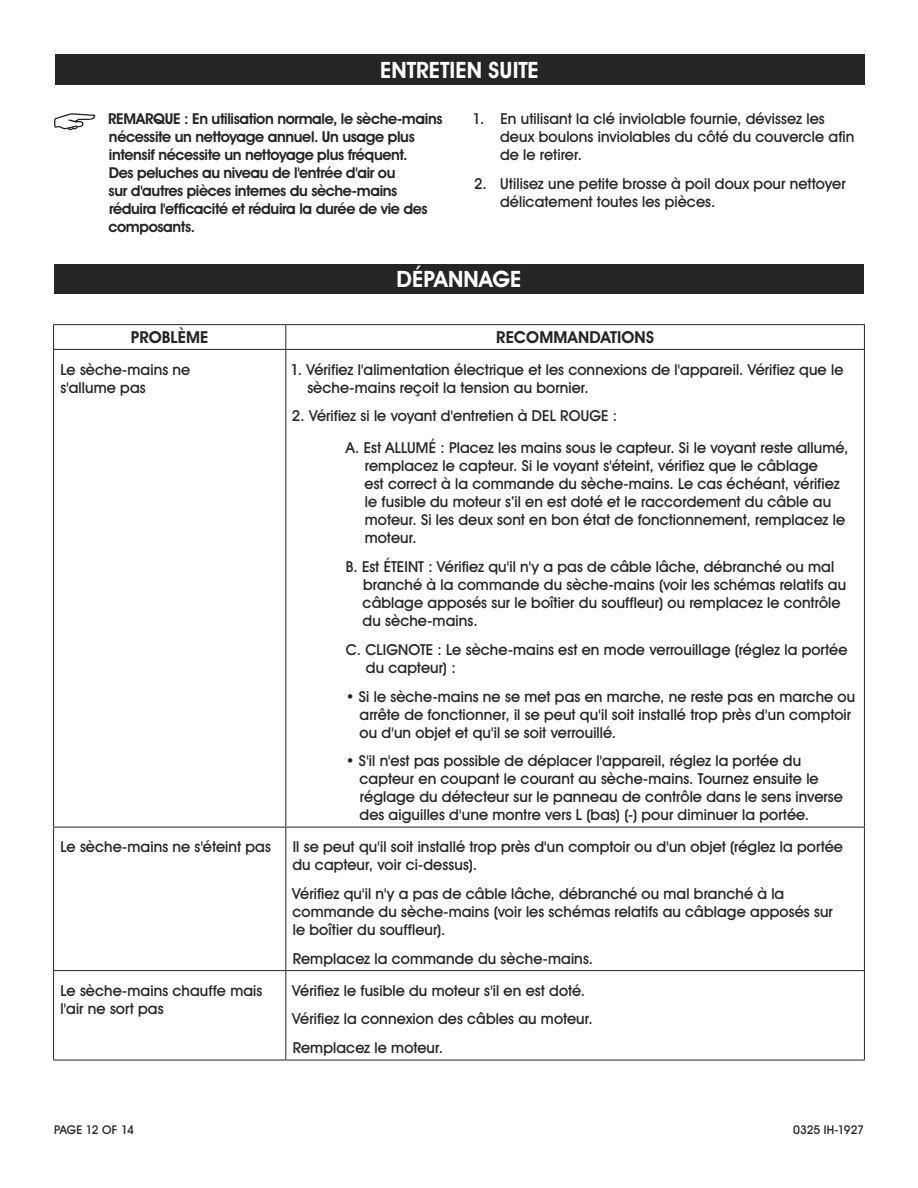
<style>
.page{position:relative;width:918px;height:1188px;background:#fff}
.page>*{position:absolute;margin:0;border:0;box-sizing:border-box;transform-origin:0 0}
.t1{font:700 22.5px "Uline Two Knine";letter-spacing:.005em;color:#fff}
.t2{font:700 16.5px "Uline Two Knine";letter-spacing:.01em;color:#252525}
.t3{font:15px/18px "Uline Two Knine";letter-spacing:.005em;color:#252525}
.t4{font:700 15px/18px "Uline Two Knine";letter-spacing:-.025em;color:#252525}
.t5{font:12px "Uline Two Knine";letter-spacing:-.01em;color:#252525}
</style>
<div class="page">
<svg style="left:54px;top:113px;width:41px;height:17px"></svg>
<div style="left:55px;top:54px;width:810px;height:31px;background:#252525"></div>
<div style="left:54px;top:264px;width:810px;height:30px;background:#252525"></div>
<hr style="left:53px;top:324px;width:233px;height:1px;background:#252525">
<hr style="left:286px;top:324px;width:579px;height:1px;background:#252525">
<hr style="left:53px;top:349px;width:233px;height:1px;background:#252525">
<hr style="left:53px;top:350px;width:1px;height:78px;background:#252525">
<hr style="left:286px;top:349px;width:579px;height:1px;background:#252525">
<hr style="left:864px;top:350px;width:1px;height:78px;background:#252525">
<hr style="left:53px;top:428px;width:1px;height:399px;background:#252525">
<hr style="left:864px;top:428px;width:1px;height:399px;background:#252525">
<hr style="left:53px;top:827px;width:233px;height:1px;background:#252525">
<hr style="left:53px;top:827px;width:1px;height:143px;background:#252525">
<hr style="left:286px;top:827px;width:579px;height:1px;background:#252525">
<hr style="left:285px;top:827px;width:1px;height:143px;background:#252525">
<hr style="left:864px;top:827px;width:1px;height:143px;background:#252525">
<hr style="left:53px;top:970px;width:233px;height:1px;background:#252525">
<hr style="left:53px;top:971px;width:1px;height:89px;background:#252525">
<hr style="left:286px;top:970px;width:579px;height:1px;background:#252525">
<hr style="left:285px;top:971px;width:1px;height:89px;background:#252525">
<hr style="left:864px;top:971px;width:1px;height:89px;background:#252525">
<hr style="left:53px;top:1060px;width:233px;height:1px;background:#252525">
<hr style="left:286px;top:1060px;width:579px;height:1px;background:#252525">
<svg style="left:53px;top:325px;width:812px;height:24px"></svg>
<hr style="left:285px;top:350px;width:1px;height:78px;background:#252525">
<hr style="left:285px;top:428px;width:1px;height:399px;background:#252525">
<h1 class="t1" style="left:380px;top:56px;width:160px">ENTRETIEN SUITE</h1>
<p class="t4" style="left:108px;top:109px;width:336px">REMARQUE : En utilisation normale, le sèche-mains nécessite un nettoyage annuel. Un usage plus intensif nécessite un nettoyage plus fréquent.<br>Des peluches au niveau de l'entrée d'air ou<br>sur d'autres pièces internes du sèche-mains réduira l'efficacité et réduira la durée de vie des composants.</p>
<p class="t3" style="left:500px;top:109px;width:356px;text-indent:-27px">1. En utilisant la clé inviolable fournie, dévissez les deux boulons inviolables du côté du couvercle afin de le retirer.</p>
<p class="t3" style="left:500px;top:174px;width:347px;text-indent:-26px">2. Utilisez une petite brosse à poil doux pour nettoyer délicatement toutes les pièces.</p>
<h1 class="t1" style="left:397px;top:266px;width:126px">DÉPANNAGE</h1>
<p class="t2" style="left:131px;top:328px;width:79px">PROBLÈME</p>
<p class="t2" style="left:496px;top:328px;width:159px">RECOMMANDATIONS</p>
<p class="t3" style="left:60px;top:360px;width:131px">Le sèche-mains ne s'allume pas</p>
<p class="t3" style="left:307px;top:360px;width:538px;text-indent:-17px">1. Vérifiez l'alimentation électrique et les connexions de l'appareil. Vérifiez que le sèche-mains reçoit la tension au bornier.</p>
<p class="t3" style="left:346px;top:400px;width:504px;line-height:31.8px;text-indent:-54px">2. Vérifiez si le voyant d'entretien à DEL ROUGE :<br>A. Est ALLUMÉ : Placez les mains sous le capteur. Si le voyant reste allumé,</p>
<p class="t3" style="left:365px;top:457px;width:482px">remplacez le capteur. Si le voyant s'éteint, vérifiez que le câblage<br>est correct à la commande du sèche-mains. Le cas échéant, vérifiez le fusible du moteur s’il en est doté et le raccordement du câble au moteur. Si les deux sont en bon état de fonctionnement, remplacez le moteur.</p>
<p class="t3" style="left:363px;top:557px;width:485px;text-indent:-17px">B. Est ÉTEINT : Vérifiez qu'il n'y a pas de câble lâche, débranché ou mal branché à la commande du sèche-mains (voir les schémas relatifs au câblage apposés sur le boîtier du souffleur) ou remplacez le contrôle du sèche-mains.</p>
<p class="t3" style="left:366px;top:640px;width:483px;text-indent:-20px">C. CLIGNOTE : Le sèche-mains est en mode verrouillage (réglez la portée du capteur) :</p>
<p class="t3" style="left:360px;top:687px;width:497px;text-indent:-14px">• Si le sèche-mains ne se met pas en marche, ne reste pas en marche ou arrête de fonctionner, il se peut qu'il soit installé trop près d'un comptoir ou d'un objet et qu'il se soit verrouillé.</p>
<p class="t3" style="left:360px;top:752px;width:485px;text-indent:-14px">• S'il n'est pas possible de déplacer l'appareil, réglez la portée du capteur en coupant le courant au sèche-mains. Tournez ensuite le réglage du détecteur sur le panneau de contrôle dans le sens inverse des aiguilles d'une montre vers L (bas) (-) pour diminuer la portée.</p>
<p class="t3" style="left:60px;top:838px;width:212px">Le sèche-mains ne s'éteint pas</p>
<p class="t3" style="left:292px;top:838px;width:552px">Il se peut qu'il soit installé trop près d'un comptoir ou d'un objet (réglez la portée du capteur, voir ci-dessus).</p>
<p class="t3" style="left:292px;top:885px;width:542px">Vérifiez qu'il n'y a pas de câble lâche, débranché ou mal branché à la commande du sèche-mains (voir les schémas relatifs au câblage apposés sur le boîtier du souffleur).</p>
<p class="t3" style="left:293px;top:949px;width:302px">Remplacez la commande du sèche-mains.</p>
<p class="t3" style="left:60px;top:981px;width:203px">Le sèche-mains chauffe mais l'air ne sort pas</p>
<p class="t3" style="left:292px;top:976px;width:302px;line-height:28.8px">Vérifiez le fusible du moteur s'il en est doté.<br>Vérifiez la connexion des câbles au moteur.<br>Remplacez le moteur.</p>
<p class="t5" style="left:54px;top:1122px;width:81px">PAGE 12 OF 14</p>
<p class="t5" style="left:793px;top:1122px;width:72px">0325 IH-1927</p>
</div>
